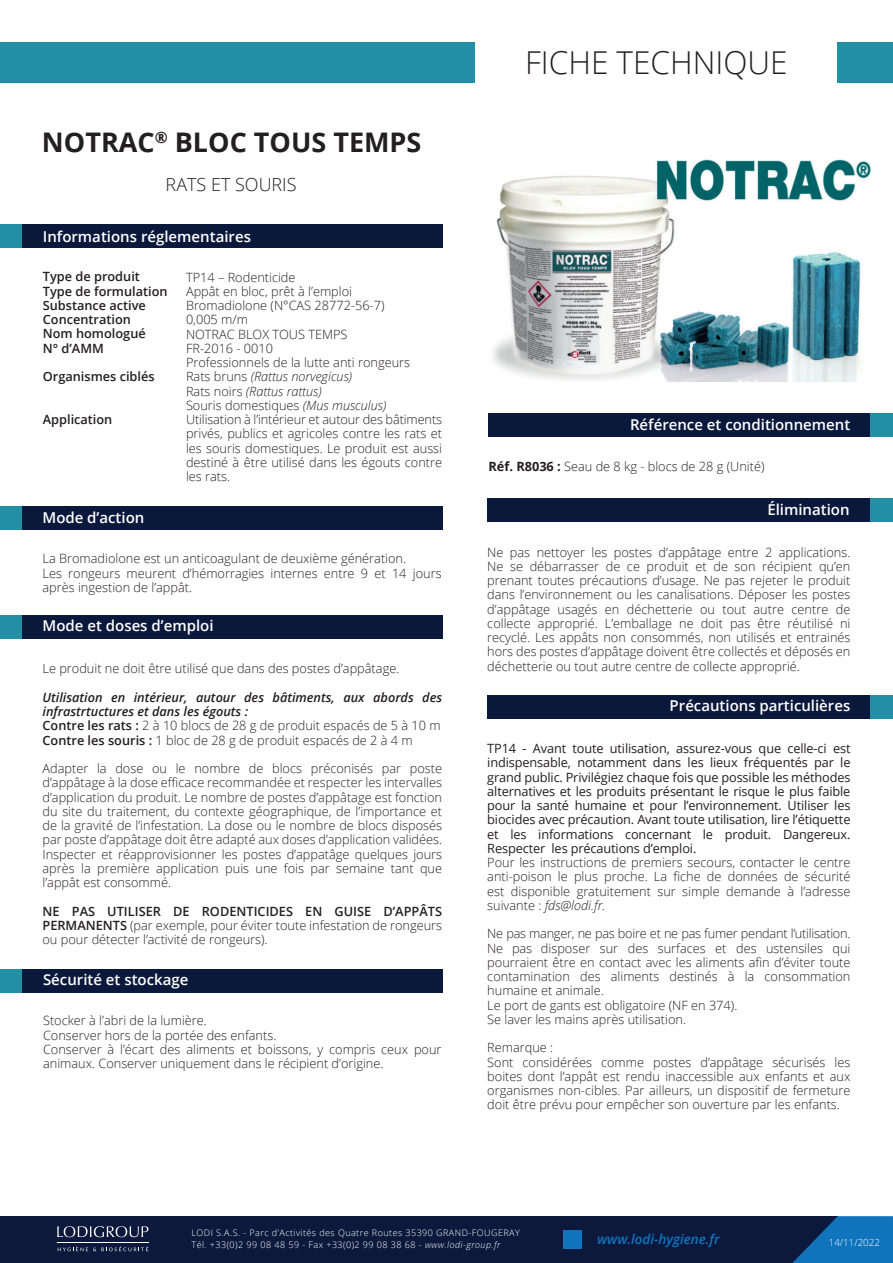
<style>
.page{position:relative;width:893px;height:1263px;background:#fff}
.page>*{position:absolute;margin:0;border:0;box-sizing:border-box;transform-origin:0 0}
.t1{font:300 31.5px "Open Sans";color:#231f20}
.t2{font:700 27px "Open Sans";color:#231f20}
.t3{font:300 18px "Open Sans";color:#231f20}
.t4{font:600 15px "Open Sans";color:#fff}
.t5{font:italic 600 13.5px "Open Sans";color:#1074bc}
.t6{font:300 12.75px/14.2px "Open Sans";color:#231f20}
.t7{font:12.75px/14.2px "Open Sans";letter-spacing:-.01em;color:#231f20;text-align:justify}
.t8{font:italic 600 12.75px/14.2px "Open Sans";color:#231f20}
.t9{font:600 12.75px/14.2px "Open Sans";color:#231f20}
.t10{font:300 9.75px "Open Sans";color:#fff}
.t11{font:300 9px/12px "Open Sans";letter-spacing:.05em;color:#fff}
.s1{font-style:italic}
.s2{font-style:normal}
.s3{font-weight:300;font-style:normal}
.s4{font-weight:600}
.s5{font-weight:700}
</style>
<div class="page">
<div style="left:0;top:1216px;width:838px;height:47px;background:#0c193d"></div>
<svg style="left:792px;top:1216px;width:101px;height:47px"></svg>
<svg style="left:57px;top:1226px;width:91px;height:11px"></svg>
<svg style="left:58px;top:1246px;width:90px;height:5px"></svg>
<hr style="left:57px;top:1242px;width:91px;height:1px;background:#fff">
<div style="left:563px;top:1230px;width:19px;height:19px;background:#1074bc"></div>
<div style="left:0;top:42px;width:475px;height:41px;background:#238fa5"></div>
<div style="left:837px;top:42px;width:56px;height:41px;background:#238fa5"></div>
<div style="left:487px;top:695px;width:405px;height:24px;background:#0a183c"></div>
<div style="left:0;top:506px;width:442px;height:23px;background:#0a183c"></div>
<div style="left:0;top:506px;width:21px;height:23px;background:#238fa5"></div>
<div style="left:488px;top:413px;width:405px;height:24px;background:#0a183c"></div>
<div style="left:0;top:615px;width:442px;height:23px;background:#0a183c"></div>
<div style="left:0;top:615px;width:21px;height:23px;background:#238fa5"></div>
<div style="left:0;top:225px;width:442px;height:23px;background:#0a183c"></div>
<div style="left:0;top:225px;width:21px;height:23px;background:#238fa5"></div>
<div style="left:487px;top:499px;width:406px;height:23px;background:#0a183c"></div>
<div style="left:871px;top:499px;width:22px;height:23px;background:#238fa5"></div>
<div style="left:871px;top:695px;width:22px;height:24px;background:#238fa5"></div>
<div style="left:871px;top:413px;width:22px;height:24px;background:#238fa5"></div>
<div style="left:0;top:969px;width:442px;height:23px;background:#0a183c"></div>
<div style="left:0;top:969px;width:21px;height:23px;background:#238fa5"></div>
<img style="left:493px;top:159px;width:378px;height:222px">
<h2 class="t2" style="left:42px;top:123px;width:381px">NOTRAC<sup>®</sup> BLOC TOUS TEMPS</h2>
<h3 class="t3" style="left:166px;top:172px;width:133px">RATS ET SOURIS</h3>
<p class="t4" style="left:43px;top:226px;width:210px">Informations réglementaires</p>
<p class="t9" style="left:43px;top:269px;width:126px">Type de produit<br>Type de formulation<br>Substance active<br>Concentration<br>Nom homologué<br>N° d’AMM</p>
<p class="t9" style="left:43px;top:369px;width:113px">Organismes ciblés</p>
<p class="t9" style="left:43px;top:412px;width:71px">Application</p>
<p class="t6" style="left:186px;top:269px;width:258px">TP14 – Rodenticide<br>Appât en bloc, prêt à l’emploi<br>Bromadiolone (N°CAS 28772-56-7)<br>0,005 m/m<br>NOTRAC BLOX TOUS TEMPS<br>FR-2016 - 0010<br>Professionnels de la lutte anti rongeurs<br>Rats bruns <span class="s1">(Rattus norvegicus)<br></span>Rats noirs <span class="s1">(Rattus rattus)<br></span>Souris domestiques <span class="s1">(Mus musculus)<br></span>Utilisation à l’intérieur et autour des bâtiments privés, publics et agricoles contre les rats et les souris domestiques. Le produit est aussi destiné à être utilisé dans les égouts contre les rats.</p>
<p class="t4" style="left:43px;top:507px;width:103px">Mode d’action</p>
<p class="t6" style="left:43px;top:551px;width:401px">La Bromadiolone est un anticoagulant de deuxième génération.<br>Les rongeurs meurent d’hémorragies internes entre 9 et 14 jours après ingestion de l’appât.</p>
<p class="t4" style="left:43px;top:615px;width:173px">Mode et doses d’emploi</p>
<p class="t6" style="left:43px;top:661px;width:358px">Le produit ne doit être utilisé que dans des postes d’appâtage.</p>
<p class="t8" style="left:43px;top:690px;width:401px">Utilisation en intérieur, autour des bâtiments, aux abords des infrastrtuctures et dans les égouts :<br><span class="s2">Contre les rats :</span> <span class="s3">2 à 10 blocs de 28 g de produit espacés de 5 à 10 m </span><span class="s2">Contre les souris :</span> <span class="s3">1 bloc de 28 g de produit espacés de 2 à 4 m</span></p>
<p class="t6" style="left:43px;top:761px;width:401px;text-align:justify">Adapter la dose ou le nombre de blocs préconisés par poste d’appâtage à la dose efficace recommandée et respecter les intervalles d’application du produit. Le nombre de postes d’appâtage est fonction du site du traitement, du contexte géographique, de l’importance et de la gravité de l’infestation. La dose ou le nombre de blocs disposés par poste d’appâtage doit être adapté aux doses d’application validées.<br>Inspecter et réapprovisionner les postes d’appatâge quelques jours après la première application puis une fois par semaine tant que l’appât est consommé.</p>
<p class="t6" style="left:43px;top:903px;width:401px;text-align:justify"><span class="s4">NE PAS UTILISER DE RODENTICIDES EN GUISE D’APPÂTS PERMANENTS</span> (par exemple, pour éviter toute infestation de rongeurs ou pour détecter l’activité de rongeurs).</p>
<p class="t4" style="left:43px;top:969px;width:147px">Sécurité et stockage</p>
<p class="t6" style="left:43px;top:1013px;width:400px">Stocker à l’abri de la lumière.<br>Conserver hors de la portée des enfants.<br>Conserver à l’écart des aliments et boissons, y compris ceux pour animaux. Conserver uniquement dans le récipient d’origine.</p>
<h1 class="t1" style="left:525px;top:41px;width:264px">FICHE TECHNIQUE</h1>
<p class="t4" style="left:630px;top:414px;width:222px">Référence et conditionnement</p>
<p class="t6" style="left:488px;top:459px;width:278px"><span class="s5">Réf. R8036 :</span> Seau de 8 kg - blocs de 28 g (Unité)</p>
<p class="t4" style="left:767px;top:500px;width:84px">Élimination</p>
<p class="t6" style="left:487px;top:544px;width:365px;text-align:justify">Ne pas nettoyer les postes d’appâtage entre 2 applications.<br>Ne se débarrasser de ce produit et de son récipient qu’en prenant toutes précautions d’usage. Ne pas rejeter le produit dans l’environnement ou les canalisations. Déposer les postes d’appâtage usagés en déchetterie ou tout autre centre de collecte approprié. L’emballage ne doit pas être réutilisé ni recyclé. Les appâts non consommés, non utilisés et entrainés hors des postes d’appâtage doivent être collectés et déposés en déchetterie ou tout autre centre de collecte approprié.</p>
<p class="t4" style="left:670px;top:695px;width:182px">Précautions particulières</p>
<p class="t7" style="left:487px;top:741px;width:365px">TP14 - Avant toute utilisation, assurez-vous que celle-ci est indispensable, notamment dans les lieux fréquentés par le grand public. Privilégiez chaque fois que possible les méthodes alternatives et les produits présentant le risque le plus faible pour la santé humaine et pour l’environnement. Utiliser les biocides avec précaution. Avant toute utilisation, lire l’étiquette et les informations concernant le produit. Dangereux.<br>Respecter les précautions d’emploi.</p>
<p class="t6" style="left:487px;top:855px;width:365px;text-align:justify">Pour les instructions de premiers secours, contacter le centre anti-poison le plus proche. La fiche de données de sécurité est disponible gratuitement sur simple demande à l’adresse suivante : <span class="s1">fds@lodi.fr.</span></p>
<p class="t6" style="left:487px;top:926px;width:365px">Ne pas manger, ne pas boire et ne pas fumer pendant l’utilisation.<br>Ne pas disposer sur des surfaces et des ustensiles qui pourraient être en contact avec les aliments afin d’éviter toute contamination des aliments destinés à la consommation humaine et animale.<br>Le port de gants est obligatoire (NF en 374).<br>Se laver les mains après utilisation.</p>
<p class="t6" style="left:487px;top:1040px;width:365px">Remarque :<br>Sont considérées comme postes d’appâtage sécurisés les boites dont l’appât est rendu inaccessible aux enfants et aux organismes non-cibles. Par ailleurs, un dispositif de fermeture doit être prévu pour empêcher son ouverture par les enfants.</p>
<p class="t11" style="left:192px;top:1227px;width:330px">LODI S.A.S. - Parc d’Activités des Quatre Routes 35390 GRAND-FOUGERAY<br>Tél. +33(0)2 99 08 48 59 - Fax +33(0)2 99 08 38 68 - <span class="s1">www.lodi-group.fr</span></p>
<p class="t5" style="left:597px;top:1230px;width:124px">www.lodi-hygiene.fr</p>
<p class="t10" style="left:829px;top:1236px;width:53px">14/11/2022</p>
</div>
